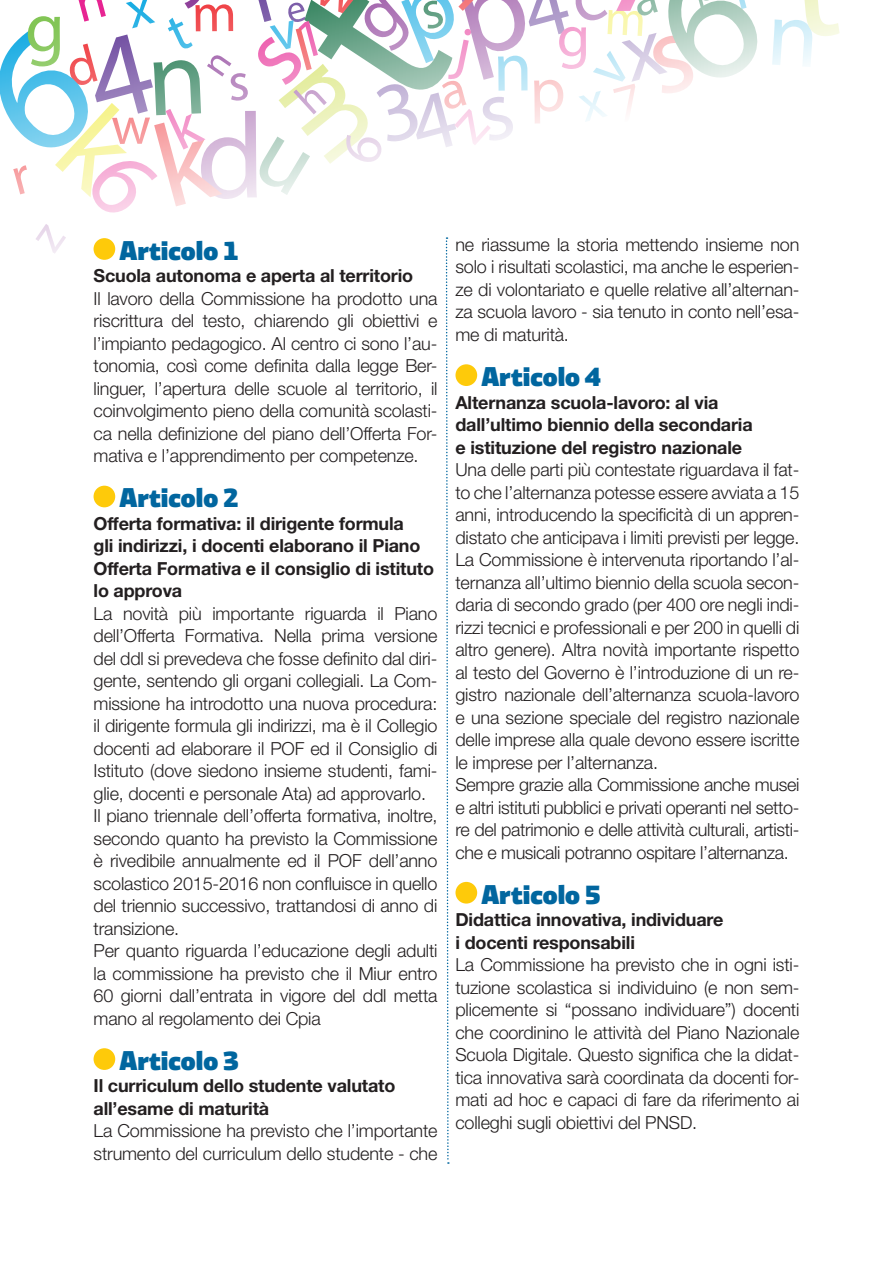
<style>
.page{position:relative;width:893px;height:1263px;background:#fff}
.page>*{position:absolute;margin:0;border:0;box-sizing:border-box;transform-origin:0 0}
.t1{font:900 27px "Divenire";color:#01669f}
.t2{font:300 18px/22.5px "Helvetica Neue LT Std";letter-spacing:-.01em;color:#231f20;text-align:justify}
.t3{font:700 18px/22.5px "Helvetica Neue LT Std";letter-spacing:-.01em;color:#231f20}
</style>
<div class="page">
<svg style="left:36px;top:224px;width:30px;height:29px"></svg>
<svg style="left:772px;top:0;width:68px;height:65px"></svg>
<svg style="left:0;top:0;width:758px;height:213px"></svg>
<div style="left:94px;top:238px;width:21px;height:22px;background:#feca0a;border-radius:50%"></div>
<div style="left:94px;top:486px;width:21px;height:21px;background:#feca0a;border-radius:50%"></div>
<div style="left:94px;top:1048px;width:21px;height:22px;background:#feca0a;border-radius:50%"></div>
<div style="left:455px;top:364px;width:22px;height:22px;background:#feca0a;border-radius:50%"></div>
<div style="left:455px;top:882px;width:22px;height:21px;background:#feca0a;border-radius:50%"></div>
<svg style="left:445px;top:237px;width:4px;height:927px"></svg>
<h1 class="t1" style="left:119px;top:231px;width:121px">Articolo 1</h1>
<p class="t3" style="left:94px;top:264px;width:321px">Scuola autonoma e aperta al territorio</p>
<p class="t2" style="left:94px;top:287px;width:345px">Il lavoro della Commissione ha prodotto una riscrittura del testo, chiarendo gli obiettivi e l’impianto pedagogico. Al centro ci sono l’au&shy;tonomia, così come definita dalla legge Ber&shy;linguer, l’apertura delle scuole al territorio, il coinvolgimento pieno della comunità scolasti&shy;ca nella definizione del piano dell’Offerta For&shy;mativa e l’apprendimento per competenze.</p>
<h1 class="t1" style="left:119px;top:478px;width:121px">Articolo 2</h1>
<p class="t3" style="left:94px;top:512px;width:342px">Offerta formativa: il dirigente formula<br>gli indirizzi, i docenti elaborano il Piano Offerta Formativa e il consiglio di istituto lo approva</p>
<p class="t2" style="left:94px;top:602px;width:345px;text-align:left">La novità più importante riguarda il Piano dell’Offerta Formativa. Nella prima versione del ddl si prevedeva che fosse definito dal diri&shy;gente, sentendo gli organi collegiali. La Com&shy;missione ha introdotto una nuova procedura: il dirigente formula gli indirizzi, ma è il Collegio docenti ad elaborare il POF ed il Consiglio di Istituto (dove siedono insieme studenti, fami&shy;glie, docenti e personale Ata) ad approvarlo.<br>Il piano triennale dell’offerta formativa, inoltre, secondo quanto ha previsto la Commissione è rivedibile annualmente ed il POF dell’anno scolastico 2015-2016 non confluisce in quello del triennio successivo, trattandosi di anno di transizione.<br>Per quanto riguarda l’educazione degli adulti la commissione ha previsto che il Miur entro 60 giorni dall’entrata in vigore del ddl metta mano al regolamento dei Cpia</p>
<h1 class="t1" style="left:119px;top:1041px;width:121px">Articolo 3</h1>
<p class="t3" style="left:94px;top:1074px;width:303px">Il curriculum dello studente valutato all’esame di maturità</p>
<p class="t2" style="left:94px;top:1119px;width:345px">La Commissione ha previsto che l’importante strumento del curriculum dello studente - che</p>
<p class="t2" style="left:455px;top:233px;width:345px">ne riassume la storia mettendo insieme non solo i risultati scolastici, ma anche le esperien&shy;ze di volontariato e quelle relative all’alternan&shy;za scuola lavoro - sia tenuto in conto nell’esa&shy;me di maturità.</p>
<h1 class="t1" style="left:481px;top:357px;width:121px">Articolo 4</h1>
<p class="t3" style="left:455px;top:390px;width:299px">Alternanza scuola-lavoro: al via dall’ultimo biennio della secondaria e istituzione del registro nazionale</p>
<p class="t2" style="left:455px;top:458px;width:345px;text-align:left">Una delle parti più contestate riguardava il fat&shy;to che l’alternanza potesse essere avviata a 15 anni, introducendo la specificità di un appren&shy;distato che anticipava i limiti previsti per legge.<br>La Commissione è intervenuta riportando l’al&shy;ternanza all’ultimo biennio della scuola secon&shy;daria di secondo grado (per 400 ore negli indi&shy;rizzi tecnici e professionali e per 200 in quelli di altro genere). Altra novità importante rispetto al testo del Governo è l’introduzione di un re&shy;gistro nazionale dell’alternanza scuola-lavoro e una sezione speciale del registro nazionale delle imprese alla quale devono essere iscritte le imprese per l’alternanza.<br>Sempre grazie alla Commissione anche musei e altri istituti pubblici e privati operanti nel setto&shy;re del patrimonio e delle attività culturali, artisti&shy;che e musicali potranno ospitare l’alternanza.</p>
<h1 class="t1" style="left:481px;top:875px;width:121px">Articolo 5</h1>
<p class="t3" style="left:455px;top:908px;width:269px">Didattica innovativa, individuare i docenti responsabili</p>
<p class="t2" style="left:455px;top:953px;width:345px">La Commissione ha previsto che in ogni isti&shy;tuzione scolastica si individuino (e non sem&shy;plicemente si “possano individuare”) docenti che coordinino le attività del Piano Nazionale Scuola Digitale. Questo significa che la didat&shy;tica innovativa sarà coordinata da docenti for&shy;mati ad hoc e capaci di fare da riferimento ai colleghi sugli obiettivi del PNSD.</p>
</div>
